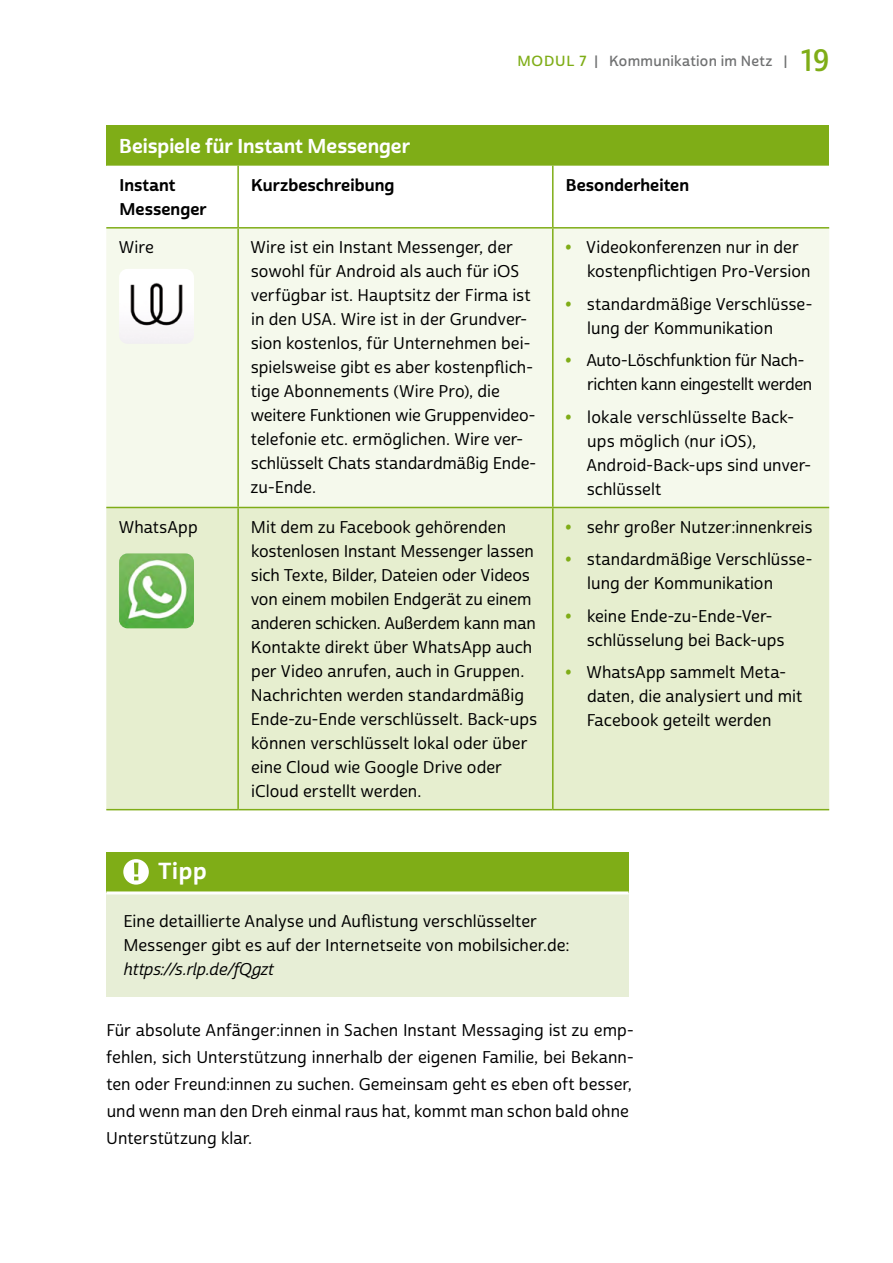
<style>
.page{position:relative;width:893px;height:1263px;background:#fff}
.page>*{position:absolute;margin:0;border:0;box-sizing:border-box;transform-origin:0 0}
.t1{font:22.5px "Cabrito Sans Nor Bol";color:#fff}
.Tabelle_Schrift{font:19.5px "Cabrito Sans Nor Bol";color:#fff}
.Tabelle_Schrift-2{font:16.5px/24px "Cabrito Sans Nor Med";color:#000}
.Fließtext_ohne_Einzu{font:16.5px/27px "Cabrito Sans Nor Med";letter-spacing:.005em;color:#000}
.Tipp_Box{font:16.5px/24px "Cabrito Sans Nor Med";letter-spacing:.005em;color:#000}
.Tabelle_Schrift-3{font:16.5px/24px "Cabrito Sans Nor Med";letter-spacing:-.02em;color:#000}
.Tabelle_Schrift-4{font:16.5px/24px "Cabrito Sans Nor Bol";letter-spacing:.005em;color:#000}
.t2{font:14.25px "Cabrito Sans Nor Dem";letter-spacing:.02em;color:#707172}
.s1{color:#7fad17}
.s2{font-size:30px;color:#7fad17}
.s3{font-family:"Cabrito Sans Nor Bol";color:#7fad17}
.s4{font-family:"Cabrito Sans Nor Med It"}
</style>
<div class="page">
<div style="left:106px;top:125px;width:723px;height:41px;background:#7fad17"></div>
<div style="left:106px;top:229px;width:723px;height:278px;background:#f5f9ec"></div>
<div style="left:106px;top:508px;width:723px;height:301px;background:#e6eecf"></div>
<hr style="left:237px;top:166px;width:2px;height:61px;background:#7fad17">
<hr style="left:552px;top:166px;width:2px;height:61px;background:#7fad17">
<hr style="left:106px;top:227px;width:132px;height:2px;background:#7fad17">
<hr style="left:238px;top:227px;width:315px;height:2px;background:#7fad17">
<hr style="left:553px;top:227px;width:276px;height:2px;background:#7fad17">
<hr style="left:237px;top:229px;width:2px;height:278px;background:#7fad17">
<hr style="left:552px;top:229px;width:2px;height:278px;background:#7fad17">
<hr style="left:106px;top:507px;width:132px;height:1px;background:#7fad17">
<hr style="left:238px;top:507px;width:315px;height:1px;background:#7fad17">
<hr style="left:237px;top:508px;width:2px;height:301px;background:#7fad17">
<hr style="left:553px;top:507px;width:276px;height:1px;background:#7fad17">
<hr style="left:552px;top:508px;width:2px;height:301px;background:#7fad17">
<hr style="left:106px;top:809px;width:132px;height:1px;background:#7fad17">
<hr style="left:238px;top:809px;width:315px;height:1px;background:#7fad17">
<hr style="left:553px;top:809px;width:276px;height:1px;background:#7fad17">
<img style="left:119px;top:269px;width:75px;height:75px">
<img style="left:119px;top:553px;width:75px;height:75px">
<div style="left:106px;top:853px;width:523px;height:40px;background:#7fad17"></div>
<div style="left:106px;top:893px;width:523px;height:103px;background:#e7eed6"></div>
<hr style="left:106px;top:891px;width:523px;height:3px;background:#fff">
<div style="left:123px;top:859px;width:26px;height:26px;background:#fff;border-radius:50%"></div>
<svg style="left:134px;top:863px;width:4px;height:17px"></svg>
<p class="t2" style="left:517px;top:52px;width:313px"><span class="s1">MODUL 7</span> | Kommunikation im Netz | <span class="s2">19</span></p>
<p class="Tabelle_Schrift" style="left:119px;top:134px;width:292px">Beispiele für Instant Messenger</p>
<p class="Tabelle_Schrift-4" style="left:119px;top:173px;width:89px">Instant<br>Messenger</p>
<p class="Tabelle_Schrift-4" style="left:251px;top:173px;width:145px">Kurzbeschreibung</p>
<p class="Tabelle_Schrift-4" style="left:566px;top:173px;width:125px">Besonderheiten</p>
<p class="Tabelle_Schrift-2" style="left:119px;top:236px;width:37px">Wire</p>
<p class="Tabelle_Schrift-2" style="left:250px;top:236px;width:288px">Wire ist ein Instant Messenger, der sowohl für Android als auch für iOS verfügbar ist. Hauptsitz der Firma ist in den USA. Wire ist in der Grundver&shy;sion kostenlos, für Unternehmen bei&shy;spielsweise gibt es aber kostenpflich&shy;tige Abonnements (Wire Pro), die weitere Funktionen wie Gruppenvideo&shy;telefonie etc. ermöglichen. Wire ver&shy;schlüsselt Chats standardmäßig Ende&shy;zu-Ende.</p>
<p class="Tabelle_Schrift-2" style="left:587px;top:236px;width:225px;text-indent:-22px"><span class="s3">•</span> Videokonferenzen nur in der kostenpflichtigen Pro-Version</p>
<p class="Tabelle_Schrift-2" style="left:587px;top:292px;width:227px;text-indent:-22px"><span class="s3">•</span> standardmäßige Verschlüsse&shy;lung der Kommunikation</p>
<p class="Tabelle_Schrift-3" style="left:587px;top:349px;width:227px;text-indent:-22px"><span class="s3">•</span> Auto-Löschfunktion für Nach&shy;richten kann eingestellt werden</p>
<p class="Tabelle_Schrift-2" style="left:586px;top:405px;width:226px;text-indent:-21px"><span class="s3">•</span> lokale verschlüsselte Back&shy;ups möglich (nur iOS),<br>Android-Back-ups sind unver&shy;schlüsselt</p>
<p class="Tabelle_Schrift-2" style="left:119px;top:515px;width:80px">WhatsApp</p>
<p class="Tabelle_Schrift-2" style="left:251px;top:515px;width:288px">Mit dem zu Facebook gehörenden kostenlosen Instant Messenger lassen sich Texte, Bilder, Dateien oder Videos von einem mobilen Endgerät zu einem anderen schicken. Außerdem kann man Kontakte direkt über WhatsApp auch per Video anrufen, auch in Gruppen.<br>Nachrichten werden standardmäßig Ende-zu-Ende verschlüsselt. Back-ups können verschlüsselt lokal oder über eine Cloud wie Google Drive oder iCloud erstellt werden.</p>
<p class="Tabelle_Schrift-2" style="left:565px;top:515px;width:249px"><span class="s3">•</span> sehr großer Nutzer:innenkreis</p>
<p class="Tabelle_Schrift-2" style="left:587px;top:548px;width:227px;text-indent:-22px"><span class="s3">•</span> standardmäßige Verschlüsse&shy;lung der Kommunikation</p>
<p class="Tabelle_Schrift-2" style="left:587px;top:604px;width:199px;text-indent:-21px"><span class="s3">•</span> keine Ende-zu-Ende-Ver&shy;schlüsselung bei Back-ups</p>
<p class="Tabelle_Schrift-2" style="left:587px;top:661px;width:217px;text-indent:-22px"><span class="s3">•</span> WhatsApp sammelt Meta&shy;daten, die analysiert und mit<br>Facebook geteilt werden</p>
<p class="t1" style="left:158px;top:856px;width:50px">Tipp</p>
<p class="Tipp_Box" style="left:123px;top:909px;width:415px">Eine detaillierte Analyse und Auflistung verschlüsselter</p>
<p class="Tipp_Box" style="left:123px;top:933px;width:448px">Messenger gibt es auf der Internetseite von mobilsicher.de: <span class="s4">https://s.rlp.de/fQgzt</span></p>
<p class="Fließtext_ohne_Einzu" style="left:106px;top:1017px;width:529px">Für absolute Anfänger:innen in Sachen Instant Messaging ist zu emp&shy;fehlen, sich Unterstützung innerhalb der eigenen Familie, bei Bekann&shy;ten oder Freund:innen zu suchen. Gemeinsam geht es eben oft besser, und wenn man den Dreh einmal raus hat, kommt man schon bald ohne Unterstützung klar.</p>
</div>
